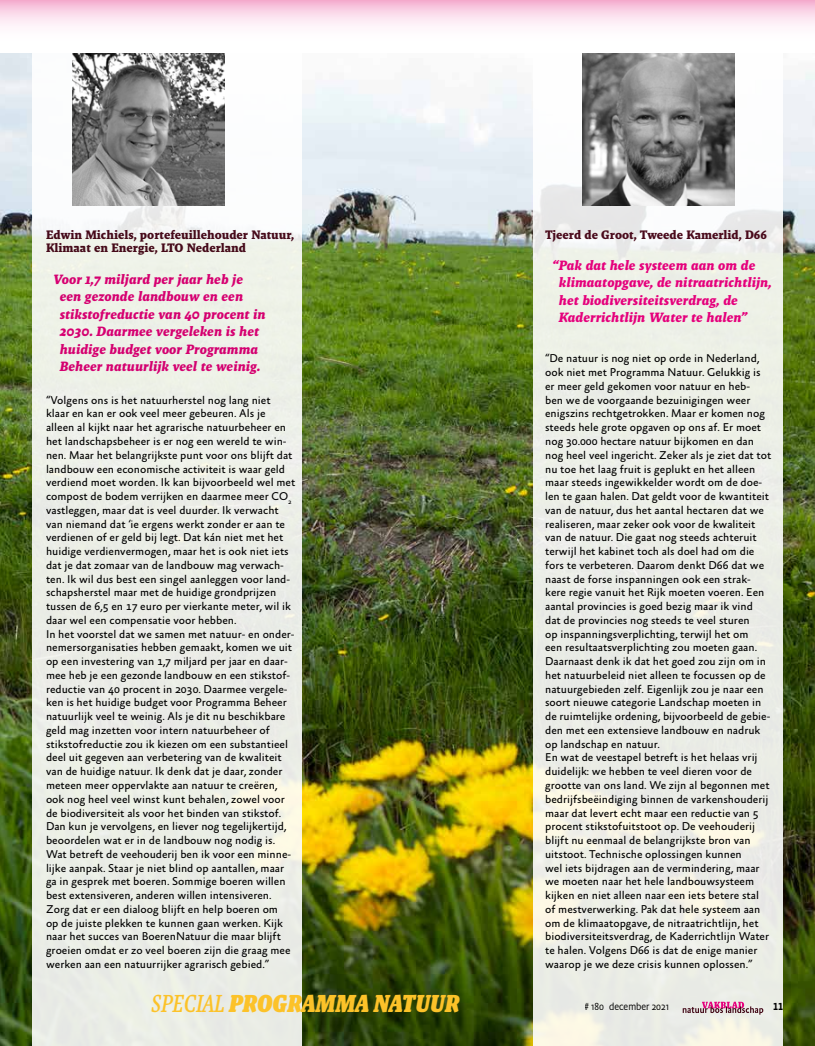
<style>
.page{position:relative;width:815px;height:1046px;background:#fff}
.page>*{position:absolute;margin:0;border:0;box-sizing:border-box;transform-origin:0 0}
.t1{font:italic 900 25px "Malaga Nar";color:#fcc229}
.t2{font:italic 700 13.75px/17.5px "Malaga";color:#e5007c}
.t3{font:700 12.5px/13.8px "Malaga";color:#4a0b1c}
.t4{font:11.5px/13.8px "Absara Sans";color:#000}
.t5{font:300 10.38px "Absara Sans Head";color:#000}
.t6{font:500 10.38px "Absara Sans TF Head";color:#000}
.s1{font-family:"Malaga Nar Reg";font-weight:400}
</style>
<div class="page">
<img style="left:0;top:53px;width:815px;height:992px">
<svg style="left:0;top:0;width:815px;height:26px;background:#f9d5e7"></svg>
<svg style="left:534px;top:53px;width:249px;height:992px;background:#edefe8"></svg>
<img style="left:582px;top:53px;width:153px;height:153px">
<div style="left:32px;top:53px;width:269px;height:992px;background:linear-gradient(to bottom,#f6f8f5,#e7e9e1)"></div>
<img style="left:73px;top:53px;width:152px;height:153px">
<svg style="left:683px;top:1001px;width:80px;height:13px"></svg>
<p class="t3" style="left:46px;top:227px;width:250px">Edwin Michiels, portefeuillehouder Natuur,<br>Klimaat en Energie, LTO Nederland</p>
<p class="t2" style="left:60px;top:270px;width:208px;text-indent:-6px">Voor 1,7 miljard per jaar heb je een gezonde landbouw en een stikstofreductie van 40 procent in<br>2030. Daarmee vergeleken is het huidige budget voor Programma<br>Beheer natuurlijk veel te weinig.</p>
<p class="t4" style="left:46px;top:393px;width:251px">“Volgens ons is het natuurherstel nog lang niet klaar en kan er ook veel meer gebeuren. Als je alleen al kijkt naar het agrarische natuurbeheer en het landschapsbeheer is er nog een wereld te win&shy;nen. Maar het belangrijkste punt voor ons blijft dat landbouw een economische activiteit is waar geld verdiend moet worden. Ik kan bijvoorbeeld wel met compost de bodem verrijken en daarmee meer CO<sub>2 </sub>vastleggen, maar dat is veel duurder. Ik verwacht van niemand dat ‘ie ergens werkt zonder er aan te verdienen of er geld bij legt. Dat kán niet met het huidige verdienvermogen, maar het is ook niet iets dat je dat zomaar van de landbouw mag verwach&shy;ten. Ik wil dus best een singel aanleggen voor land&shy;schapsherstel maar met de huidige grondprijzen tussen de 6,5 en 17 euro per vierkante meter, wil ik daar wel een compensatie voor hebben.<br>In het voorstel dat we samen met natuur- en onder&shy;nemersorganisaties hebben gemaakt, komen we uit op een investering van 1,7 miljard per jaar en daar&shy;mee heb je een gezonde landbouw en een stikstof&shy;reductie van 40 procent in 2030. Daarmee vergele&shy;ken is het huidige budget voor Programma Beheer natuurlijk veel te weinig. Als je dit nu beschikbare geld mag inzetten voor intern natuurbeheer of stikstofreductie zou ik kiezen om een substantieel deel uit gegeven aan verbetering van de kwaliteit van de huidige natuur. Ik denk dat je daar, zonder meteen meer oppervlakte aan natuur te creëren, ook nog heel veel winst kunt behalen, zowel voor de biodiversiteit als voor het binden van stikstof.<br>Dan kun je vervolgens, en liever nog tegelijkertijd, beoordelen wat er in de landbouw nog nodig is.<br>Wat betreft de veehouderij ben ik voor een minne&shy;lijke aanpak. Staar je niet blind op aantallen, maar ga in gesprek met boeren. Sommige boeren willen best extensiveren, anderen willen intensiveren.<br>Zorg dat er een dialoog blijft en help boeren om<br>op de juiste plekken te kunnen gaan werken. Kijk naar het succes van BoerenNatuur die maar blijft groeien omdat er zo veel boeren zijn die graag mee werken aan een natuurrijker agrarisch gebied.”</p>
<h1 class="t1" style="left:151px;top:988px;width:310px"><span class="s1">SPECIAL</span> PROGRAMMA NATUUR</h1>
<p class="t5" style="left:585px;top:999px;width:86px"># 180 december 2021</p>
<p class="t6" style="left:773px;top:999px;width:11px">11</p>
<p class="t3" style="left:545px;top:227px;width:223px">Tjeerd de Groot, Tweede Kamerlid, D66</p>
<p class="t2" style="left:559px;top:256px;width:214px;text-indent:-6px">“Pak dat hele systeem aan om de klimaatopgave, de nitraatrichtlijn, het biodiversiteitsverdrag, de Kaderrichtlijn Water te halen”</p>
<p class="t4" style="left:545px;top:352px;width:228px">“De natuur is nog niet op orde in Nederland, ook niet met Programma Natuur. Gelukkig is er meer geld gekomen voor natuur en heb-<br>ben we de voorgaande bezuinigingen weer enigszins rechtgetrokken. Maar er komen nog steeds hele grote opgaven op ons af. Er moet nog 30.000 hectare natuur bijkomen en dan nog heel veel ingericht. Zeker als je ziet dat tot nu toe het laag fruit is geplukt en het alleen maar steeds ingewikkelder wordt om de doe&shy;len te gaan halen. Dat geldt voor de kwantiteit van de natuur, dus het aantal hectaren dat we realiseren, maar zeker ook voor de kwaliteit van de natuur. Die gaat nog steeds achteruit terwijl het kabinet toch als doel had om die fors te verbeteren. Daarom denkt D66 dat we naast de forse inspanningen ook een strak&shy;kere regie vanuit het Rijk moeten voeren. Een aantal provincies is goed bezig maar ik vind dat de provincies nog steeds te veel sturen<br>op inspanningsverplichting, terwijl het om<br>een resultaatsverplichting zou moeten gaan.<br>Daarnaast denk ik dat het goed zou zijn om in het natuurbeleid niet alleen te focussen op de natuurgebieden zelf. Eigenlijk zou je naar een soort nieuwe categorie Landschap moeten in de ruimtelijke ordening, bijvoorbeeld de gebie&shy;den met een extensieve landbouw en nadruk op landschap en natuur.<br>En wat de veestapel betreft is het helaas vrij duidelijk: we hebben te veel dieren voor de grootte van ons land. We zijn al begonnen met bedrijfsbeëindiging binnen de varkenshouderij maar dat levert echt maar een reductie van 5 procent stikstofuitstoot op. De veehouderij blijft nu eenmaal de belangrijkste bron van uitstoot. Technische oplossingen kunnen<br>wel iets bijdragen aan de vermindering, maar we moeten naar het hele landbouwsysteem kijken en niet alleen naar een iets betere stal of mestverwerking. Pak dat hele systeem aan om de klimaatopgave, de nitraatrichtlijn, het biodiversiteitsverdrag, de Kaderrichtlijn Water te halen. Volgens D66 is dat de enige manier waarop je we deze crisis kunnen oplossen.”</p>
</div>
